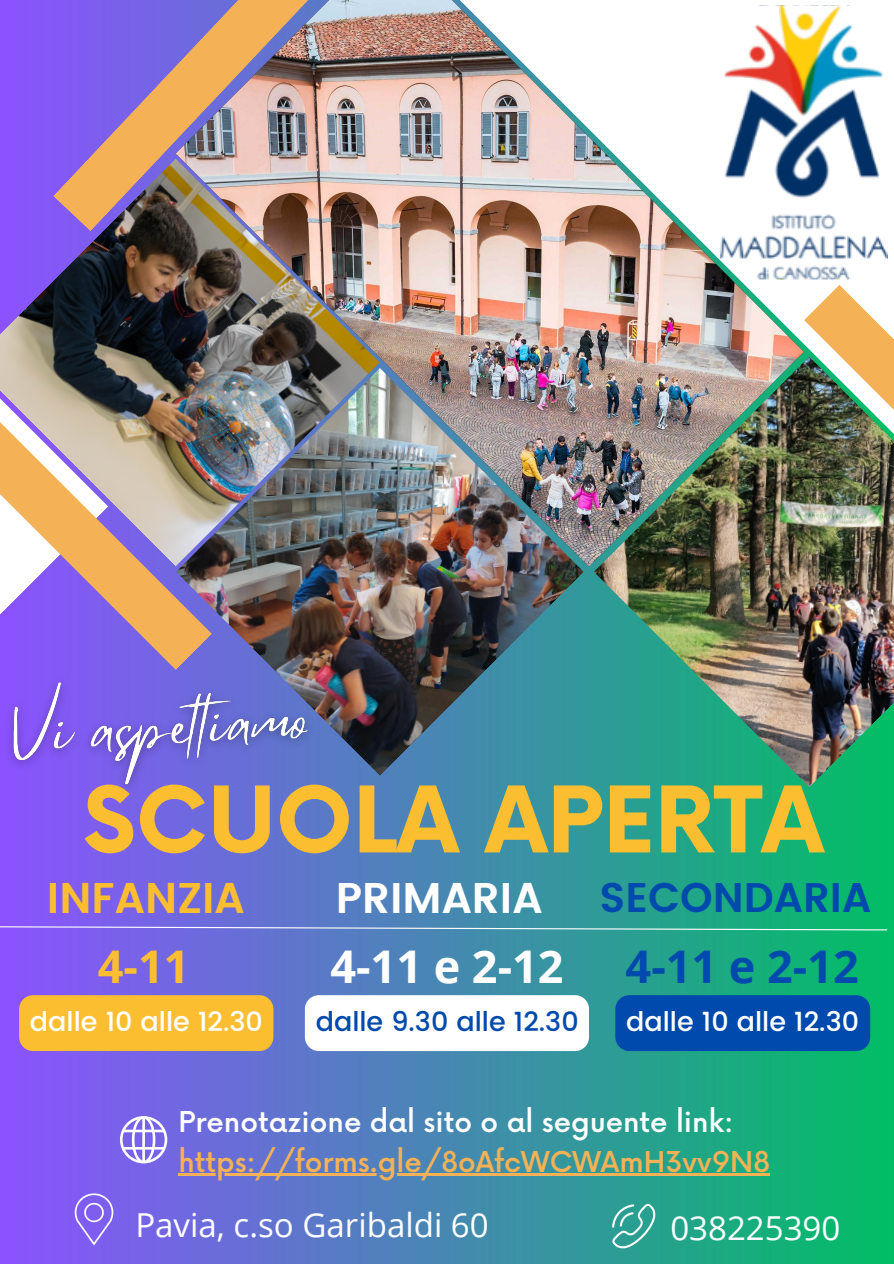
<style>
.page{position:relative;width:894px;height:1264px;background:#fff}
.page>*{position:absolute;margin:0;border:0;box-sizing:border-box;transform-origin:0 0}
.t1{font:700 89.25px "Now";color:#fcbe31}
.t2{font:700 45px "Open Sans";color:#fff}
.t3{font:700 45px "Open Sans";color:#004aad}
.t4{font:700 45px "Open Sans";color:#fcbe31}
.t5{font:600 42.9px "Poppins";color:#fcbe31}
.t6{font:600 42.9px "Poppins";color:#fff}
.t7{font:600 41.4px "Poppins";color:#004aad}
.t8{font:33px "Open Sans";color:#fefefe}
.t9{font:500 28.05px "Now";color:#fefefe}
.t10{font:500 28.05px "Now";color:#f5b155}
.t11{font:500 27px "Poppins";color:#004aad}
.t12{font:500 27px "Poppins";color:#fff}
.t13{font:500 27px "Poppins";color:#fefefe}
</style>
<div class="page">
<div style="left:0;top:0;width:893px;height:1263px;background:linear-gradient(to right,#8c52ff,#01be64)"></div>
<img style="left:338px;top:0;width:255px;height:566px">
<img style="left:108px;top:158px;width:272px;height:220px">
<img style="left:176px;top:368px;width:408px;height:408px">
<img style="left:593px;top:483px;width:300px;height:304px">
<img style="left:415px;top:0;width:478px;height:483px">
<img style="left:803px;top:284px;width:90px;height:288px">
<svg style="left:0;top:43px;width:108px;height:335px;fill:#8754f7"></svg>
<img style="left:0;top:378px;width:212px;height:278px">
<svg style="left:610px;top:1202px;width:45px;height:46px"></svg>
<svg style="left:120px;top:1116px;width:47px;height:47px"></svg>
<svg style="left:0;top:925px;width:887px;height:6px"></svg>
<svg style="left:720px;top:6px;width:166px;height:273px"></svg>
<svg style="left:75px;top:1193px;width:38px;height:51px"></svg>
<img style="left:0;top:656px;width:326px;height:153px">
<hr style="left:178px;top:1173px;width:591px;height:2px;background:#f5b155">
<svg style="left:305px;top:995px;width:284px;height:56px"></svg>
<div style="left:615px;top:995px;width:255px;height:56px;background:#004aad"></div>
<div style="left:19px;top:995px;width:254px;height:56px;background:#fcbe31"></div>
<img style="left:53px;top:0;width:285px;height:231px">
<p class="t1" style="left:83px;top:772px;width:741px">SCUOLA APERTA</p>
<p class="t5" style="left:47px;top:872px;width:199px">INFANZIA</p>
<p class="t6" style="left:335px;top:872px;width:208px">PRIMARIA</p>
<p class="t7" style="left:599px;top:873px;width:273px">SECONDARIA</p>
<p class="t4" style="left:98px;top:935px;width:93px">4-11</p>
<p class="t2" style="left:330px;top:935px;width:234px">4-11 e 2-12</p>
<p class="t3" style="left:625px;top:935px;width:234px">4-11 e 2-12</p>
<p class="t12" style="left:30px;top:1005px;width:234px">dalle 10 alle 12.30</p>
<p class="t11" style="left:315px;top:1005px;width:264px">dalle 9.30 alle 12.30</p>
<p class="t13" style="left:626px;top:1005px;width:234px">dalle 10 alle 12.30</p>
<p class="t9" style="left:178px;top:1106px;width:556px">Prenotazione dal sito o al seguente link:</p>
<p class="t10" style="left:178px;top:1146px;width:593px">https://forms.gle/8oAfcWCWAmH3vv9N8</p>
<p class="t8" style="left:135px;top:1201px;width:355px">Pavia, c.so Garibaldi 60</p>
<p class="t8" style="left:670px;top:1205px;width:171px">038225390</p>
</div>
